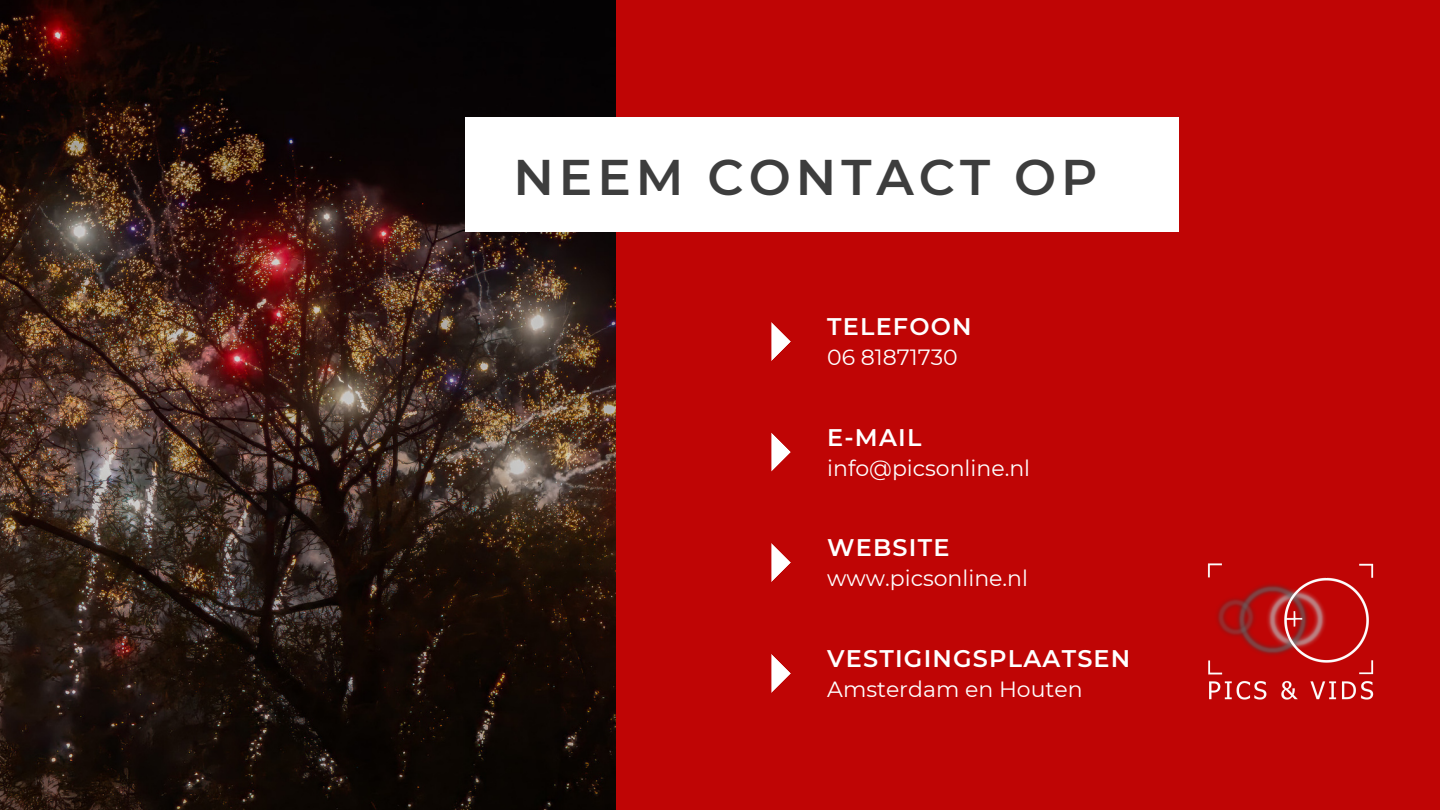
<style>
.page{position:relative;width:1440px;height:810px;background:#bf0505}
.page>*{position:absolute;margin:0;border:0;box-sizing:border-box;transform-origin:0 0}
.t1{font:600 50px "Montserrat";letter-spacing:.1em;color:#3d3d3d}
.t2{font:600 24px "Montserrat";letter-spacing:.05em;color:#fff}
.t3{font:22px "Montserrat";color:#fff}
</style>
<div class="page">
<svg style="left:771px;top:322px;width:20px;height:39px"></svg>
<svg style="left:771px;top:433px;width:20px;height:39px"></svg>
<svg style="left:771px;top:543px;width:20px;height:39px"></svg>
<svg style="left:771px;top:654px;width:20px;height:39px"></svg>
<img style="left:0;top:0;width:616px;height:810px">
<div style="left:465px;top:117px;width:714px;height:115px;background:#fff"></div>
<img style="left:1207px;top:563px;width:167px;height:137px">
<h1 class="t1" style="left:513px;top:146px;width:586px">NEEM CONTACT OP</h1>
<p class="t2" style="left:827px;top:312px;width:146px">TELEFOON</p>
<h2 class="t3" style="left:827px;top:344px;width:132px">06 81871730</h2>
<p class="t2" style="left:827px;top:423px;width:96px">E-MAIL</p>
<p class="t3" style="left:827px;top:454px;width:204px">info@picsonline.nl</p>
<h2 class="t2" style="left:827px;top:533px;width:124px">WEBSITE</h2>
<p class="t3" style="left:827px;top:565px;width:202px">www.picsonline.nl</p>
<h2 class="t2" style="left:827px;top:644px;width:305px">VESTIGINGSPLAATSEN</h2>
<p class="t3" style="left:827px;top:676px;width:257px">Amsterdam en Houten</p>
</div>
